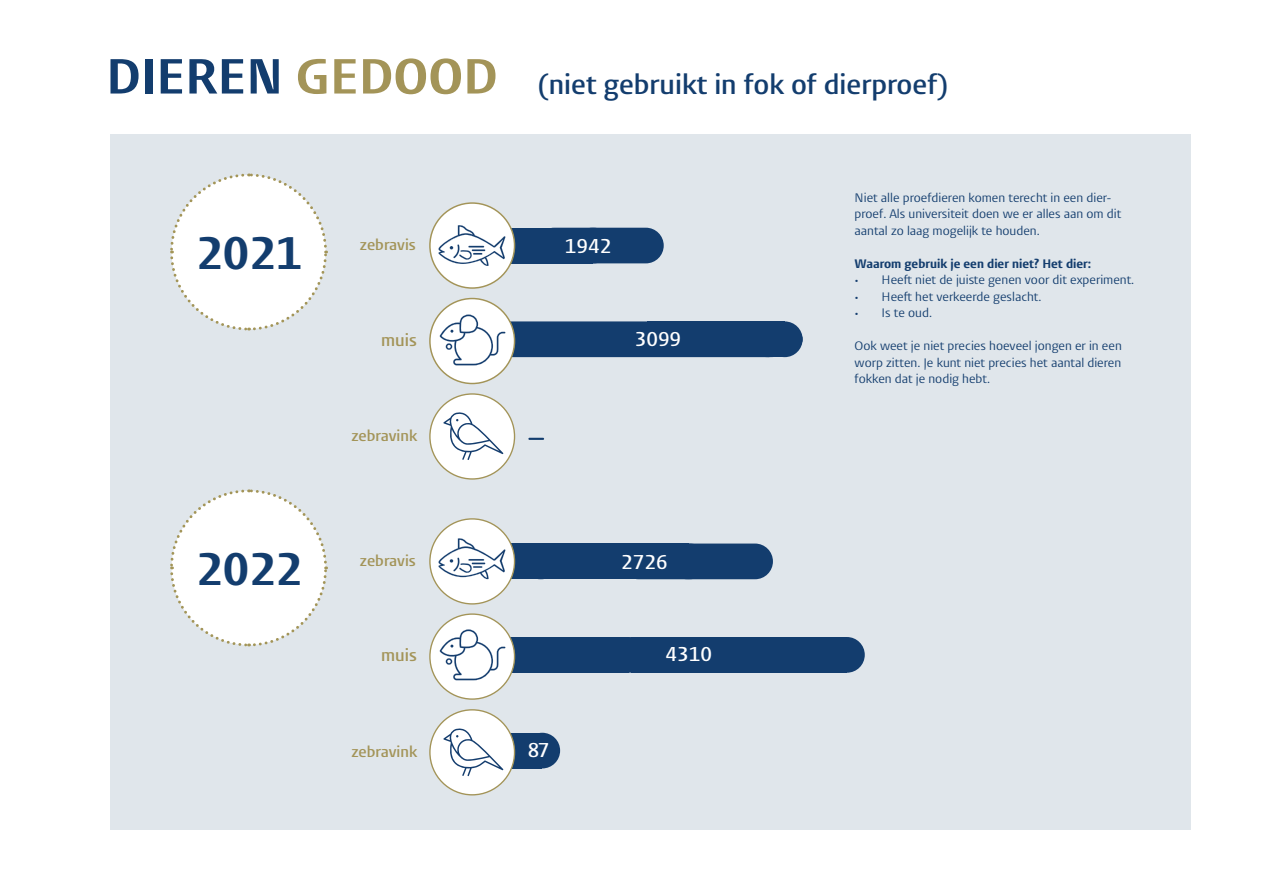
<style>
.page{position:relative;width:1263px;height:893px;background:#fff}
.page>*{position:absolute;margin:0;border:0;box-sizing:border-box;transform-origin:0 0}
.t1{font:300 47.25px "Vestula";color:#133d6e}
.t2{font:600 28.5px "Vestula";color:#133d6e}
.t3{font:600 20.7px "Vestula";color:#fff}
.t4{font:600 17.7px "Vestula";color:#a39458}
.t5{font:600 15.9px "Vestula";color:#a39458}
.t6{font:12.75px/16.5px "Vestula";color:#133d6e}
.t7{font:300 12.75px "Vestula";color:#133d6e}
.s1{font-weight:300;font-size:51px}
.s2{font-weight:300;font-size:51px;color:#a39458}
</style>
<div class="page">
<div style="left:111px;top:134px;width:1080px;height:695px;background:#e0e6eb"></div>
<div style="left:767px;top:321px;width:36px;height:36px;background:#133d6e;border-radius:50%"></div>
<svg style="left:170px;top:489px;width:158px;height:158px"></svg>
<svg style="left:170px;top:173px;width:158px;height:158px"></svg>
<div style="left:466px;top:228px;width:127px;height:35px;background:#133d6e"></div>
<div style="left:536px;top:228px;width:128px;height:35px;background:#133d6e;border-radius:18px"></div>
<div style="left:430px;top:203px;width:84px;height:85px;background:#fff;border-radius:50%"></div>
<div style="left:430px;top:394px;width:84px;height:85px;background:#fff;border-radius:50%"></div>
<div style="left:430px;top:299px;width:84px;height:84px;background:#fff;border-radius:50%"></div>
<div style="left:500px;top:733px;width:42px;height:35px;background:#133d6e"></div>
<div style="left:524px;top:733px;width:36px;height:35px;background:#133d6e;border-radius:50%"></div>
<div style="left:459px;top:544px;width:82px;height:35px;background:#133d6e"></div>
<div style="left:536px;top:544px;width:152px;height:35px;background:#133d6e"></div>
<div style="left:621px;top:544px;width:152px;height:35px;background:#133d6e;border-radius:18px"></div>
<div style="left:430px;top:519px;width:84px;height:85px;background:#fff;border-radius:50%"></div>
<div style="left:491px;top:637px;width:138px;height:36px;background:#133d6e"></div>
<div style="left:611px;top:637px;width:36px;height:36px;background:#133d6e;border-radius:50%"></div>
<div style="left:631px;top:637px;width:138px;height:36px;background:#133d6e"></div>
<div style="left:709px;top:637px;width:138px;height:36px;background:#133d6e"></div>
<div style="left:829px;top:637px;width:36px;height:36px;background:#133d6e;border-radius:50%"></div>
<div style="left:430px;top:614px;width:84px;height:85px;background:#fff;border-radius:50%"></div>
<div style="left:430px;top:710px;width:84px;height:85px;background:#fff;border-radius:50%"></div>
<svg style="left:528px;top:438px;width:16px;height:2px"></svg>
<svg style="left:443px;top:728px;width:60px;height:48px"></svg>
<svg style="left:443px;top:412px;width:60px;height:48px"></svg>
<svg style="left:439px;top:629px;width:66px;height:51px"></svg>
<svg style="left:439px;top:314px;width:330px;height:51px"></svg>
<svg style="left:438px;top:225px;width:68px;height:41px"></svg>
<svg style="left:438px;top:537px;width:68px;height:42px"></svg>
<h2 class="t2" style="left:106px;top:67px;width:844px"><span class="s1">DIEREN</span> <span class="s2">GEDOOD</span> (niet gebruikt in fok of dierproef)</h2>
<h1 class="t1" style="left:196px;top:224px;width:107px">2021</h1>
<h3 class="t3" style="left:565px;top:233px;width:48px">1942</h3>
<p class="t5" style="left:360px;top:235px;width:57px">zebravis</p>
<h3 class="t4" style="left:381px;top:329px;width:37px">muis</h3>
<h3 class="t3" style="left:635px;top:326px;width:48px">3099</h3>
<p class="t5" style="left:351px;top:426px;width:67px">zebravink</p>
<h1 class="t1" style="left:196px;top:540px;width:107px">2022</h1>
<p class="t5" style="left:360px;top:551px;width:57px">zebravis</p>
<h3 class="t4" style="left:381px;top:644px;width:37px">muis</h3>
<p class="t5" style="left:351px;top:742px;width:67px">zebravink</p>
<h3 class="t3" style="left:528px;top:737px;width:23px">87</h3>
<h3 class="t3" style="left:621px;top:549px;width:48px">2726</h3>
<h3 class="t3" style="left:666px;top:642px;width:48px">4310</h3>
<p class="t6" style="left:855px;top:189px;width:268px">Niet alle proefdieren komen terecht in een dier&shy;proef. Als universiteit doen we er alles aan om dit aantal zo laag mogelijk te houden.</p>
<p class="t7" style="left:855px;top:256px;width:238px">Waarom gebruik je een dier niet? Het dier:</p>
<p class="t6" style="left:855px;top:272px;width:281px">• Heeft niet de juiste genen voor dit experiment.</p>
<p class="t6" style="left:855px;top:288px;width:188px">• Heeft het verkeerde geslacht.</p>
<p class="t6" style="left:855px;top:305px;width:79px">• Is te oud.</p>
<p class="t6" style="left:855px;top:338px;width:269px;text-align:justify">Ook weet je niet precies hoeveel jongen er in een worp zitten. Je kunt niet precies het aantal dieren fokken dat je nodig hebt.</p>
</div>
